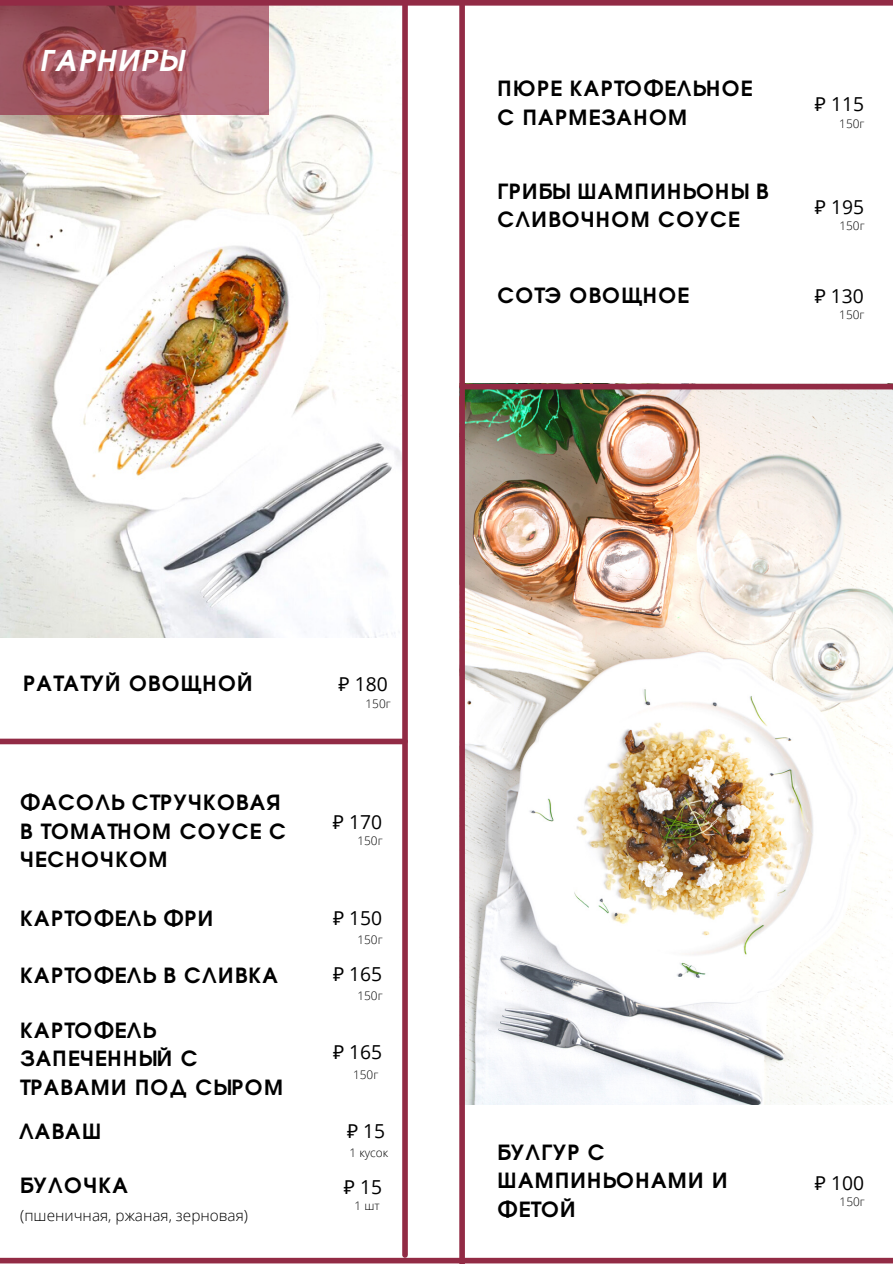
<style>
.page{position:relative;width:893px;height:1264px;background:#fff}
.page>*{position:absolute;margin:0;border:0;box-sizing:border-box;transform-origin:0 0}
.t1{font:italic 700 28.5px "Te X Gyre Adventor";letter-spacing:.065em;color:#fff}
.t2{font:700 20.85px/28.5px "Te X Gyre Adventor";letter-spacing:.065em;color:#000}
.t3{font:19.2px "Open Sans";color:#000}
.t4{font:300 15.3px "Open Sans";color:#000}
.t5{font:300 11.85px "Open Sans";color:#000}
.s1{font-family:"Noto Sans"}
</style>
<div class="page">
<img style="left:465px;top:389px;width:427px;height:715px">
<img style="left:0;top:6px;width:402px;height:631px">
<div style="left:0;top:1257px;width:892px;height:6px;background:#922b45"></div>
<div style="left:0;top:0;width:892px;height:6px;background:#922b45"></div>
<div style="left:462px;top:384px;width:430px;height:5px;background:#922b45"></div>
<div style="left:402px;top:0;width:6px;height:1254px;background:#922b45"></div>
<div style="left:459px;top:0;width:6px;height:1263px;background:#922b45"></div>
<div style="left:0;top:738px;width:405px;height:6px;background:#922b45"></div>
<svg style="left:0;top:5px;width:269px;height:110px;background:#a65a63"></svg>
<p class="t1" style="left:40px;top:36px;width:144px">ГАРНИРЫ</p>
<h1 class="t2" style="left:497px;top:72px;width:255px">ПЮРЕ КАРТОФЕЛЬНОЕ<br>С ПАРМЕЗАНОМ</h1>
<p class="t2" style="left:497px;top:175px;width:272px">ГРИБЫ ШАМПИНЬОНЫ В<br>СЛИВОЧНОМ СОУСЕ</p>
<h2 class="t3" style="left:814px;top:91px;width:51px"><span class="s1">₽</span> 115</h2>
<h3 class="t5" style="left:839px;top:115px;width:27px">150г</h3>
<h2 class="t3" style="left:814px;top:193px;width:51px"><span class="s1">₽</span> 195</h2>
<h3 class="t5" style="left:839px;top:217px;width:27px">150г</h3>
<p class="t2" style="left:497px;top:279px;width:192px">СОТЭ ОВОЩНОЕ</p>
<h2 class="t3" style="left:814px;top:282px;width:51px"><span class="s1">₽</span> 130</h2>
<h3 class="t5" style="left:839px;top:306px;width:27px">150г</h3>
<p class="t2" style="left:23px;top:667px;width:231px">РАТАТУЙ ОВОЩНОЙ</p>
<h2 class="t3" style="left:338px;top:670px;width:51px"><span class="s1">₽</span> 180</h2>
<h3 class="t5" style="left:365px;top:695px;width:27px">150г</h3>
<p class="t2" style="left:20px;top:786px;width:267px">ФАСОЛЬ СТРУЧКОВАЯ<br>В ТОМАТНОМ СОУСЕ С<br>ЧЕСНОЧКОМ</p>
<h2 class="t3" style="left:333px;top:808px;width:51px"><span class="s1">₽</span> 170</h2>
<h3 class="t5" style="left:357px;top:832px;width:27px">150г</h3>
<p class="t2" style="left:20px;top:902px;width:194px">КАРТОФЕЛЬ ФРИ</p>
<h2 class="t3" style="left:333px;top:904px;width:51px"><span class="s1">₽</span> 150</h2>
<h3 class="t5" style="left:357px;top:931px;width:27px">150г</h3>
<h2 class="t2" style="left:20px;top:959px;width:259px">КАРТОФЕЛЬ В СЛИВКА</h2>
<h3 class="t3" style="left:333px;top:960px;width:51px"><span class="s1">₽</span> 165</h3>
<p class="t5" style="left:357px;top:987px;width:27px">150г</p>
<h2 class="t2" style="left:20px;top:1013px;width:264px">КАРТОФЕЛЬ<br>ЗАПЕЧЕННЫЙ С<br>ТРАВАМИ ПОД СЫРОМ</h2>
<h3 class="t3" style="left:333px;top:1038px;width:51px"><span class="s1">₽</span> 165</h3>
<h2 class="t5" style="left:353px;top:1066px;width:27px">150г</h2>
<p class="t2" style="left:19px;top:1115px;width:84px">ЛАВАШ</p>
<p class="t3" style="left:347px;top:1116px;width:40px"><span class="s1">₽</span> 15</p>
<h4 class="t5" style="left:349px;top:1144px;width:40px">1 кусок</h4>
<p class="t2" style="left:20px;top:1168px;width:109px">БУЛОЧКА</p>
<h3 class="t4" style="left:20px;top:1204px;width:229px">(пшеничная, ржаная, зерновая)</h3>
<h2 class="t3" style="left:344px;top:1173px;width:40px"><span class="s1">₽</span> 15</h2>
<h3 class="t5" style="left:354px;top:1197px;width:27px">1 шт</h3>
<p class="t2" style="left:497px;top:1135px;width:231px">БУЛГУР С<br>ШАМПИНЬОНАМИ И<br>ФЕТОЙ</p>
<h2 class="t3" style="left:814px;top:1169px;width:51px"><span class="s1">₽</span> 100</h2>
<h3 class="t5" style="left:839px;top:1193px;width:27px">150г</h3>
</div>
